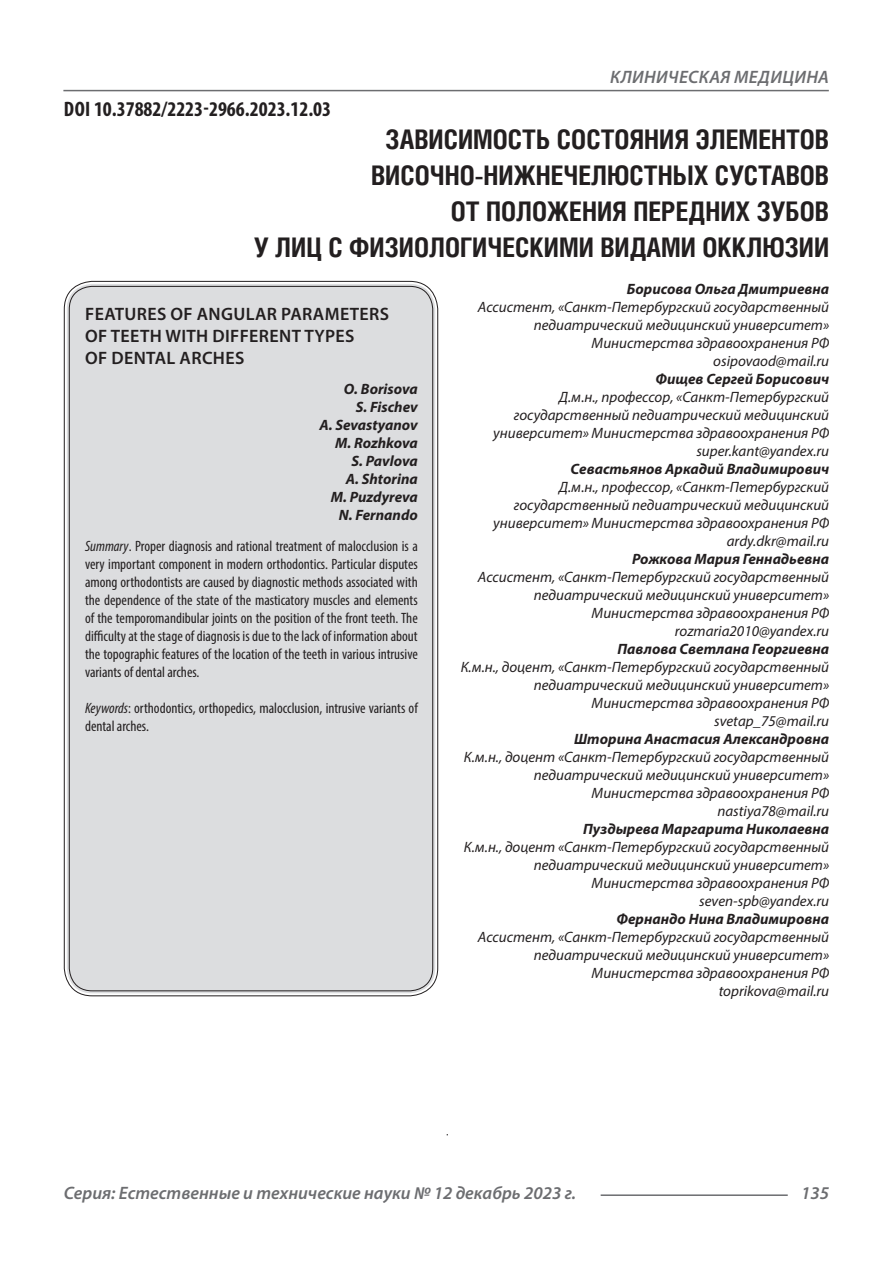
<style>
.page{position:relative;width:893px;height:1263px;background:#fff}
.page>*{position:absolute;margin:0;border:0;box-sizing:border-box;transform-origin:0 0}
.Статья_название{font:700 27px/36px "Helios Cond C";color:#231f20;text-align:right}
.ДОИ{font:700 condensed 21px "Myriad Pro";color:#231f20}
.Статья_название_англ{font:600 18px/21.6px "Myriad Pro";letter-spacing:.02em;color:#231f20}
.t1{font:italic 600 18px "Myriad Pro";color:#6c6d70}
.t2{font:italic 600 18px "Myriad Pro";letter-spacing:.02em;color:#6c6d70}
.Статья_автор_инфо{font:italic 15px/18px "Myriad Pro";color:#231f20;text-align:right}
.Статья_аннотация_анг{font:condensed 15px/18px "Myriad Pro";color:#231f20;text-align:justify}
.Статья_автор_инфо-2{font:italic 700 15px "Myriad Pro";color:#231f20}
.Статья_автор_англ{font:italic 700 15px "Myriad Pro";color:#231f20}
.s1{font-style:italic}
</style>
<div class="page">
<hr style="left:447px;top:128px;width:1px;height:1007px;background:#231f20">
<hr style="left:63px;top:90px;width:766px;height:1px;background:#6c6d70">
<hr style="left:601px;top:1194px;width:187px;height:2px;background:#6c6d70">
<div style="left:442px;top:128px;width:10px;height:1006px;background:#fff"></div>
<div style="left:67px;top:284px;width:368px;height:709px;background:#dcdddf;border-radius:26px"></div>
<p class="ДОИ" style="left:64px;top:96px;width:269px">DOI 10.37882/2223-2966.2023.12.03</p>
<p class="t2" style="left:610px;top:66px;width:220px">КЛИНИЧЕСКАЯ МЕДИЦИНА</p>
<p class="Статья_название" style="left:254px;top:121px;width:576px">ЗАВИСИМОСТЬ СОСТОЯНИЯ ЭЛЕМЕНТОВ ВИСОЧНО-НИЖНЕЧЕЛЮСТНЫХ СУСТАВОВ<br>ОТ ПОЛОЖЕНИЯ ПЕРЕДНИХ ЗУБОВ<br>У ЛИЦ С ФИЗИОЛОГИЧЕСКИМИ ВИДАМИ ОККЛЮЗИИ</p>
<p class="Статья_автор_инфо-2" style="left:627px;top:279px;width:204px">Борисова Ольга Дмитриевна</p>
<p class="Статья_автор_инфо" style="left:478px;top:298px;width:353px">Ассистент, «Санкт-Петербургский государственный педиатрический медицинский университет»<br>Министерства здравоохранения РФ</p>
<p class="Статья_автор_инфо" style="left:713px;top:352px;width:117px">osipovaod@mail.ru</p>
<p class="Статья_автор_инфо-2" style="left:655px;top:369px;width:175px">Фищев Сергей Борисович</p>
<p class="Статья_автор_инфо" style="left:493px;top:388px;width:337px">Д.м.н., профессор, «Санкт-Петербургский государственный педиатрический медицинский университет» Министерства здравоохранения РФ</p>
<p class="Статья_автор_инфо" style="left:696px;top:442px;width:134px">super.kant@yandex.ru</p>
<p class="Статья_автор_инфо-2" style="left:571px;top:459px;width:260px">Севастьянов Аркадий Владимирович</p>
<p class="Статья_автор_инфо" style="left:493px;top:478px;width:337px">Д.м.н., профессор, «Санкт-Петербургский государственный педиатрический медицинский университет» Министерства здравоохранения РФ</p>
<p class="Статья_автор_инфо" style="left:727px;top:532px;width:104px">ardy.dkr@mail.ru</p>
<p class="Статья_автор_инфо-2" style="left:632px;top:549px;width:199px">Рожкова Мария Геннадьевна</p>
<p class="Статья_автор_инфо" style="left:478px;top:568px;width:353px">Ассистент, «Санкт-Петербургский государственный педиатрический медицинский университет»<br>Министерства здравоохранения РФ</p>
<p class="Статья_автор_инфо" style="left:675px;top:622px;width:156px">rozmaria2010@yandex.ru</p>
<p class="Статья_автор_инфо-2" style="left:617px;top:639px;width:213px">Павлова Светлана Георгиевна</p>
<p class="Статья_автор_инфо" style="left:461px;top:658px;width:370px">К.м.н., доцент, «Санкт-Петербургский государственный педиатрический медицинский университет»<br>Министерства здравоохранения РФ</p>
<p class="Статья_автор_инфо" style="left:714px;top:712px;width:116px">svetap_75@mail.ru</p>
<p class="Статья_автор_инфо-2" style="left:574px;top:729px;width:257px">Шторина Анастасия Александровна</p>
<p class="Статья_автор_инфо" style="left:464px;top:748px;width:367px">К.м.н., доцент «Санкт-Петербургский государственный педиатрический медицинский университет»<br>Министерства здравоохранения РФ</p>
<p class="Статья_автор_инфо" style="left:717px;top:802px;width:113px">nastiya78@mail.ru</p>
<p class="Статья_автор_инфо-2" style="left:583px;top:819px;width:248px">Пуздырева Маргарита Николаевна</p>
<p class="Статья_автор_инфо" style="left:464px;top:838px;width:367px">К.м.н., доцент «Санкт-Петербургский государственный педиатрический медицинский университет»<br>Министерства здравоохранения РФ</p>
<p class="Статья_автор_инфо" style="left:699px;top:892px;width:131px">seven-spb@yandex.ru</p>
<p class="Статья_автор_инфо-2" style="left:616px;top:909px;width:214px">Фернандо Нина Владимировна</p>
<p class="Статья_автор_инфо" style="left:478px;top:928px;width:353px">Ассистент, «Санкт-Петербургский государственный педиатрический медицинский университет»<br>Министерства здравоохранения РФ</p>
<p class="Статья_автор_инфо" style="left:719px;top:982px;width:112px">toprikova@mail.ru</p>
<p class="Статья_название_англ" style="left:85px;top:303px;width:305px">FEATURES OF ANGULAR PARAMETERS<br>OF TEETH WITH DIFFERENT TYPES<br>OF DENTAL ARCHES</p>
<p class="Статья_автор_англ" style="left:344px;top:379px;width:75px">O. Borisova</p>
<p class="Статья_автор_англ" style="left:356px;top:397px;width:64px">S. Fischev</p>
<p class="Статья_автор_англ" style="left:319px;top:415px;width:100px">A. Sevastyanov</p>
<p class="Статья_автор_англ" style="left:335px;top:433px;width:84px">M. Rozhkova</p>
<p class="Статья_автор_англ" style="left:351px;top:451px;width:68px">S. Pavlova</p>
<p class="Статья_автор_англ" style="left:346px;top:469px;width:73px">А. Shtorina</p>
<p class="Статья_автор_англ" style="left:331px;top:487px;width:89px">M. Puzdyreva</p>
<p class="Статья_автор_англ" style="left:339px;top:505px;width:81px">N. Fernando</p>
<p class="Статья_аннотация_анг" style="left:85px;top:536px;width:334px"><span class="s1">Summary</span>. Proper diagnosis and rational treatment of malocclusion is a very important component in modern orthodontics. Particular disputes among orthodontists are caused by diagnostic methods associated with the dependence of the state of the masticatory muscles and elements of the temporomandibular joints on the position of the front teeth. The difficulty at the stage of diagnosis is due to the lack of information about the topographic features of the location of the teeth in various intrusive variants of dental arches.</p>
<p class="Статья_аннотация_анг" style="left:85px;top:698px;width:334px"><span class="s1">Keywords</span>: orthodontics, orthopedics, malocclusion, intrusive variants of dental arches.</p>
<p class="t1" style="left:64px;top:1182px;width:514px">Серия: Естественные и технические науки № 12 декабрь 2023 г.</p>
<p class="t1" style="left:801px;top:1182px;width:30px">135</p>
</div>
